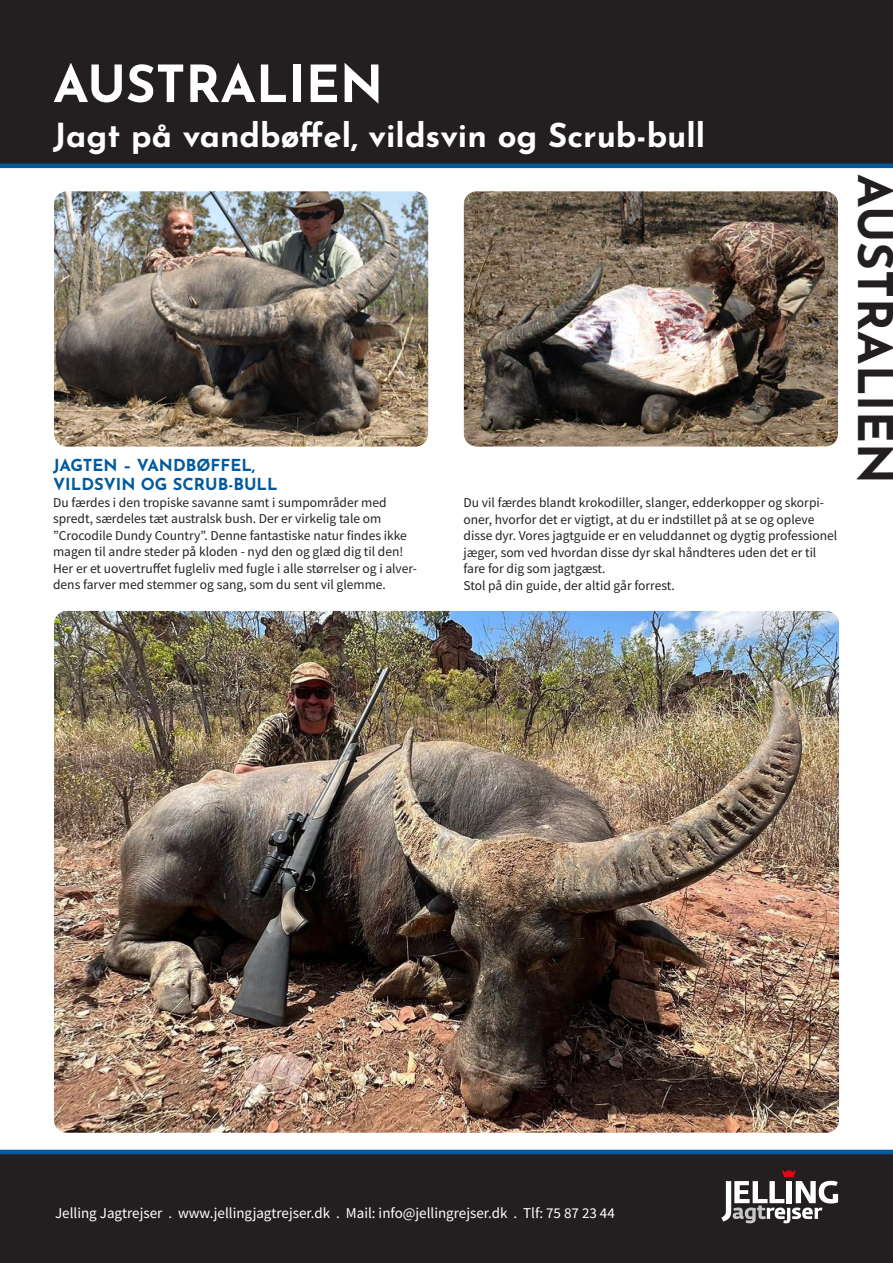
<style>
.page{position:relative;width:893px;height:1263px;background:#fff}
.page>*{position:absolute;margin:0;border:0;box-sizing:border-box;transform-origin:0 0}
.t1{font:700 51px "Josefin Sans";color:#fff}
.t2{font:700 48px "Josefin Sans";color:#231f20}
.t3{font:700 33px "Josefin Sans";color:#fff}
.t4{font:700 16.5px/19.5px "Josefin Sans";color:#015a9d}
.t5{font:15px "Source Sans Pro";color:#fff}
.t6{font:13.5px/16.5px "Source Sans Pro";color:#231f20}
</style>
<div class="page">
<img style="left:54px;top:191px;width:374px;height:255px">
<img style="left:464px;top:191px;width:374px;height:255px">
<img style="left:54px;top:611px;width:785px;height:522px">
<div style="left:0;top:0;width:893px;height:168px;background:#231f20"></div>
<div style="left:0;top:1150px;width:893px;height:113px;background:#231f20"></div>
<svg style="left:721px;top:1169px;width:117px;height:54px"></svg>
<h1 class="t1" style="left:53px;top:63px;width:332px">AUSTRALIEN</h1>
<h3 class="t3" style="left:53px;top:111px;width:654px">Jagt på vandbøffel, vildsvin og Scrub-bull</h3>
<p class="t4" style="left:53px;top:454px;width:226px">JAGTEN – VANDBØFFEL,<br>VILDSVIN OG SCRUB-BULL</p>
<p class="t6" style="left:53px;top:495px;width:365px">Du færdes i den tropiske savanne samt i sumpområder med spredt, særdeles tæt australsk bush. Der er virkelig tale om ”Crocodile Dundy Country”. Denne fantastiske natur findes ikke magen til andre steder på kloden - nyd den og glæd dig til den!<br>Her er et uovertruffet fugleliv med fugle i alle størrelser og i alver&shy;dens farver med stemmer og sang, som du sent vil glemme.</p>
<p class="t6" style="left:464px;top:495px;width:375px">Du vil færdes blandt krokodiller, slanger, edderkopper og skorpi&shy;oner, hvorfor det er vigtigt, at du er indstillet på at se og opleve disse dyr. Vores jagtguide er en veluddannet og dygtig professionel jæger, som ved hvordan disse dyr skal håndteres uden det er til fare for dig som jagtgæst.<br>Stol på din guide, der altid går forrest.</p>
<h2 class="t2" style="left:895px;top:174px;width:312px;rotate:90deg">AUSTRALIEN</h2>
<p class="t5" style="left:55px;top:1206px;width:561px">Jelling Jagtrejser . www.jellingjagtrejser.dk . Mail: info@jellingrejser.dk . Tlf: 75 87 23 44</p>
</div>
